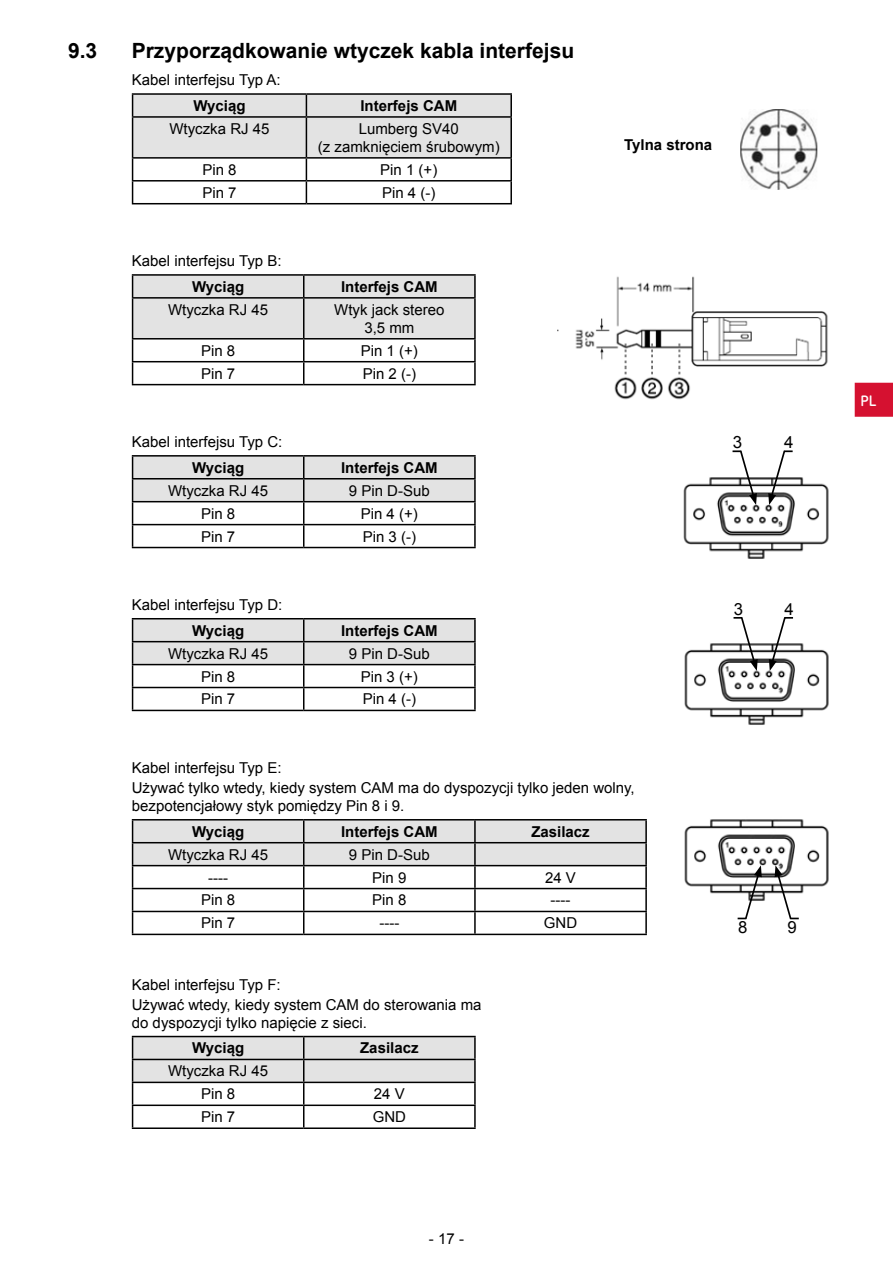
<style>
.page{position:relative;width:893px;height:1263px;background:#fff}
.page>*{position:absolute;margin:0;border:0;box-sizing:border-box;transform-origin:0 0}
.t1{font:700 21px "Arial";color:#000}
.t2{font:16.95px "Arial";color:#000}
.t3{font:16.8px "Arial";color:#000}
.t4{font:15px/18px "Arial";color:#000;text-align:center}
.t5{font:700 15px "Arial";color:#000}
.t6{font:700 15px "Netto Pro";color:#fff}
</style>
<div class="page">
<div style="left:855px;top:383px;width:37px;height:33px;background:#d51130"></div>
<div style="left:855px;top:383px;width:38px;height:34px;border:2px solid #d51130"></div>
<hr style="left:132px;top:93px;width:174px;height:2px;background:#000">
<hr style="left:306px;top:93px;width:206px;height:2px;background:#000">
<hr style="left:510px;top:95px;width:2px;height:21px;background:#000">
<hr style="left:306px;top:116px;width:206px;height:2px;background:#000">
<hr style="left:510px;top:118px;width:2px;height:39px;background:#000">
<hr style="left:306px;top:157px;width:206px;height:2px;background:#000">
<hr style="left:510px;top:159px;width:2px;height:21px;background:#000">
<hr style="left:306px;top:180px;width:206px;height:2px;background:#000">
<svg style="left:132px;top:94px;width:379px;height:109px"></svg>
<hr style="left:510px;top:182px;width:2px;height:21px;background:#000">
<hr style="left:132px;top:203px;width:174px;height:1px;background:#000">
<hr style="left:306px;top:203px;width:206px;height:1px;background:#000">
<hr style="left:132px;top:274px;width:172px;height:2px;background:#000">
<hr style="left:304px;top:274px;width:172px;height:2px;background:#000">
<hr style="left:474px;top:276px;width:2px;height:21px;background:#000">
<hr style="left:304px;top:297px;width:172px;height:2px;background:#000">
<hr style="left:474px;top:299px;width:2px;height:39px;background:#000">
<hr style="left:304px;top:338px;width:172px;height:1px;background:#000">
<hr style="left:474px;top:339px;width:2px;height:22px;background:#000">
<hr style="left:304px;top:361px;width:172px;height:1px;background:#000">
<svg style="left:132px;top:275px;width:343px;height:109px"></svg>
<hr style="left:474px;top:362px;width:2px;height:22px;background:#000">
<hr style="left:132px;top:384px;width:172px;height:1px;background:#000">
<hr style="left:304px;top:384px;width:172px;height:1px;background:#000">
<hr style="left:132px;top:455px;width:172px;height:2px;background:#000">
<hr style="left:304px;top:455px;width:172px;height:2px;background:#000">
<hr style="left:474px;top:457px;width:2px;height:21px;background:#000">
<hr style="left:304px;top:478px;width:172px;height:1px;background:#000">
<hr style="left:474px;top:479px;width:2px;height:22px;background:#000">
<hr style="left:304px;top:501px;width:172px;height:1px;background:#000">
<hr style="left:474px;top:502px;width:2px;height:22px;background:#000">
<hr style="left:304px;top:524px;width:172px;height:1px;background:#000">
<svg style="left:132px;top:456px;width:343px;height:91px"></svg>
<hr style="left:474px;top:525px;width:2px;height:22px;background:#000">
<hr style="left:132px;top:547px;width:172px;height:1px;background:#000">
<hr style="left:304px;top:547px;width:172px;height:1px;background:#000">
<hr style="left:132px;top:618px;width:172px;height:1px;background:#000">
<hr style="left:304px;top:618px;width:172px;height:1px;background:#000">
<hr style="left:474px;top:619px;width:2px;height:22px;background:#000">
<hr style="left:304px;top:641px;width:172px;height:1px;background:#000">
<hr style="left:474px;top:642px;width:2px;height:22px;background:#000">
<hr style="left:304px;top:664px;width:172px;height:1px;background:#000">
<hr style="left:474px;top:665px;width:2px;height:22px;background:#000">
<hr style="left:304px;top:687px;width:172px;height:1px;background:#000">
<svg style="left:132px;top:619px;width:343px;height:91px"></svg>
<hr style="left:474px;top:688px;width:2px;height:22px;background:#000">
<hr style="left:132px;top:710px;width:172px;height:1px;background:#000">
<hr style="left:304px;top:710px;width:172px;height:1px;background:#000">
<hr style="left:132px;top:819px;width:172px;height:1px;background:#000">
<hr style="left:304px;top:819px;width:171px;height:1px;background:#000">
<hr style="left:475px;top:819px;width:172px;height:1px;background:#000">
<hr style="left:645px;top:820px;width:2px;height:22px;background:#000">
<hr style="left:475px;top:842px;width:172px;height:1px;background:#000">
<hr style="left:645px;top:843px;width:2px;height:22px;background:#000">
<hr style="left:475px;top:865px;width:172px;height:1px;background:#000">
<hr style="left:645px;top:866px;width:2px;height:22px;background:#000">
<hr style="left:475px;top:888px;width:172px;height:1px;background:#000">
<hr style="left:645px;top:889px;width:2px;height:22px;background:#000">
<svg style="left:132px;top:820px;width:514px;height:114px"></svg>
<hr style="left:475px;top:911px;width:172px;height:1px;background:#000">
<hr style="left:474px;top:912px;width:2px;height:22px;background:#000">
<hr style="left:645px;top:912px;width:2px;height:22px;background:#000">
<hr style="left:132px;top:934px;width:172px;height:1px;background:#000">
<hr style="left:304px;top:934px;width:171px;height:1px;background:#000">
<hr style="left:475px;top:934px;width:172px;height:1px;background:#000">
<hr style="left:304px;top:1036px;width:172px;height:1px;background:#000">
<hr style="left:474px;top:1037px;width:2px;height:22px;background:#000">
<hr style="left:304px;top:1059px;width:172px;height:1px;background:#000">
<hr style="left:474px;top:1060px;width:2px;height:22px;background:#000">
<hr style="left:304px;top:1082px;width:172px;height:1px;background:#000">
<hr style="left:474px;top:1083px;width:2px;height:21px;background:#000">
<hr style="left:304px;top:1104px;width:172px;height:2px;background:#000">
<svg style="left:132px;top:1036px;width:343px;height:91px"></svg>
<hr style="left:474px;top:1106px;width:2px;height:21px;background:#000">
<hr style="left:132px;top:1127px;width:172px;height:2px;background:#000">
<hr style="left:304px;top:1127px;width:172px;height:2px;background:#000">
<img style="left:740px;top:109px;width:78px;height:81px">
<img style="left:557px;top:276px;width:271px;height:124px">
<img style="left:683px;top:477px;width:146px;height:82px">
<svg style="left:768px;top:450px;width:25px;height:55px"></svg>
<svg style="left:732px;top:450px;width:25px;height:55px"></svg>
<img style="left:684px;top:643px;width:145px;height:82px">
<svg style="left:769px;top:617px;width:24px;height:54px"></svg>
<svg style="left:733px;top:617px;width:25px;height:54px"></svg>
<img style="left:684px;top:819px;width:145px;height:82px">
<svg style="left:775px;top:865px;width:24px;height:55px"></svg>
<svg style="left:738px;top:865px;width:24px;height:55px"></svg>
<h1 class="t1" style="left:68px;top:36px;width:31px">9.3</h1>
<h1 class="t1" style="left:132px;top:36px;width:444px">Przyporządkowanie wtyczek kabla interfejsu</h1>
<p class="t4" style="left:132px;top:71px;width:150px">Kabel interfejsu Typ A:</p>
<p class="t5" style="left:193px;top:96px;width:54px">Wyciąg</p>
<p class="t5" style="left:360px;top:96px;width:98px">Interfejs CAM</p>
<p class="t4" style="left:169px;top:120px;width:102px">Wtyczka RJ 45</p>
<p class="t4" style="left:318px;top:120px;width:183px">Lumberg SV40<br>(z zamknięciem śrubowym)</p>
<p class="t4" style="left:202px;top:161px;width:36px">Pin 8</p>
<p class="t4" style="left:380px;top:161px;width:59px">Pin 1 (+)</p>
<p class="t4" style="left:202px;top:184px;width:36px">Pin 7</p>
<p class="t4" style="left:382px;top:184px;width:55px">Pin 4 (-)</p>
<p class="t4" style="left:132px;top:252px;width:151px">Kabel interfejsu Typ B:</p>
<p class="t5" style="left:192px;top:277px;width:54px">Wyciąg</p>
<p class="t5" style="left:341px;top:277px;width:98px">Interfejs CAM</p>
<p class="t4" style="left:168px;top:301px;width:102px">Wtyczka RJ 45</p>
<p class="t4" style="left:334px;top:301px;width:112px">Wtyk jack stereo<br>3,5 mm</p>
<p class="t4" style="left:201px;top:342px;width:36px">Pin 8</p>
<p class="t4" style="left:361px;top:342px;width:59px">Pin 1 (+)</p>
<p class="t4" style="left:201px;top:364px;width:36px">Pin 7</p>
<p class="t4" style="left:363px;top:364px;width:55px">Pin 2 (-)</p>
<p class="t4" style="left:132px;top:433px;width:152px">Kabel interfejsu Typ C:</p>
<p class="t5" style="left:192px;top:457px;width:54px">Wyciąg</p>
<p class="t5" style="left:341px;top:457px;width:98px">Interfejs CAM</p>
<p class="t4" style="left:168px;top:482px;width:102px">Wtyczka RJ 45</p>
<p class="t4" style="left:349px;top:482px;width:82px">9 Pin D-Sub</p>
<p class="t4" style="left:201px;top:504px;width:36px">Pin 8</p>
<p class="t4" style="left:361px;top:504px;width:59px">Pin 4 (+)</p>
<p class="t4" style="left:201px;top:527px;width:36px">Pin 7</p>
<p class="t4" style="left:363px;top:527px;width:55px">Pin 3 (-)</p>
<p class="t4" style="left:132px;top:596px;width:152px">Kabel interfejsu Typ D:</p>
<p class="t5" style="left:192px;top:620px;width:54px">Wyciąg</p>
<p class="t5" style="left:341px;top:620px;width:98px">Interfejs CAM</p>
<p class="t4" style="left:168px;top:644px;width:102px">Wtyczka RJ 45</p>
<p class="t4" style="left:349px;top:644px;width:82px">9 Pin D-Sub</p>
<p class="t4" style="left:201px;top:667px;width:36px">Pin 8</p>
<p class="t4" style="left:361px;top:667px;width:59px">Pin 3 (+)</p>
<p class="t4" style="left:201px;top:690px;width:36px">Pin 7</p>
<p class="t4" style="left:363px;top:690px;width:55px">Pin 4 (-)</p>
<p class="t5" style="left:624px;top:135px;width:90px">Tylna strona</p>
<p class="t4" style="left:132px;top:758px;width:504px;line-height:20.1px;text-align:left">Kabel interfejsu Typ E:<br>Używać tylko wtedy, kiedy system CAM ma do dyspozycji tylko jeden wolny,</p>
<p class="t4" style="left:132px;top:797px;width:274px">bezpotencjałowy styk pomiędzy Pin 8 i 9.</p>
<p class="t5" style="left:192px;top:821px;width:54px">Wyciąg</p>
<p class="t5" style="left:341px;top:821px;width:98px">Interfejs CAM</p>
<p class="t5" style="left:531px;top:821px;width:60px">Zasilacz</p>
<p class="t4" style="left:168px;top:845px;width:102px">Wtyczka RJ 45</p>
<p class="t4" style="left:349px;top:845px;width:82px">9 Pin D-Sub</p>
<p class="t4" style="left:208px;top:868px;width:21px">----</p>
<p class="t4" style="left:372px;top:868px;width:36px">Pin 9</p>
<p class="t4" style="left:545px;top:868px;width:32px">24 V</p>
<p class="t4" style="left:201px;top:891px;width:36px">Pin 8</p>
<p class="t4" style="left:372px;top:891px;width:36px">Pin 8</p>
<p class="t4" style="left:551px;top:891px;width:21px">----</p>
<p class="t4" style="left:201px;top:914px;width:36px">Pin 7</p>
<p class="t4" style="left:379px;top:914px;width:21px">----</p>
<p class="t4" style="left:544px;top:914px;width:35px">GND</p>
<p class="t4" style="left:132px;top:974px;width:351px;line-height:20.1px;text-align:left">Kabel interfejsu Typ F:<br>Używać wtedy, kiedy system CAM do sterowania ma</p>
<p class="t4" style="left:132px;top:1013px;width:237px">do dyspozycji tylko napięcie z sieci.</p>
<p class="t5" style="left:192px;top:1038px;width:54px">Wyciąg</p>
<p class="t5" style="left:360px;top:1038px;width:60px">Zasilacz</p>
<p class="t4" style="left:168px;top:1060px;width:102px;line-height:23px">Wtyczka RJ 45<br>Pin 8</p>
<p class="t4" style="left:374px;top:1085px;width:32px">24 V</p>
<p class="t4" style="left:201px;top:1108px;width:36px">Pin 7</p>
<p class="t4" style="left:373px;top:1108px;width:35px">GND</p>
<p class="t2" style="left:733px;top:431px;width:11px">3</p>
<p class="t2" style="left:784px;top:431px;width:11px">4</p>
<p class="t3" style="left:734px;top:598px;width:11px">3</p>
<p class="t3" style="left:784px;top:598px;width:11px">4</p>
<p class="t3" style="left:738px;top:916px;width:11px">8</p>
<p class="t3" style="left:787px;top:916px;width:11px">9</p>
<p class="t4" style="left:429px;top:1230px;width:37px">- 17 -</p>
<p class="t6" style="left:860px;top:390px;width:18px">PL</p>
</div>
